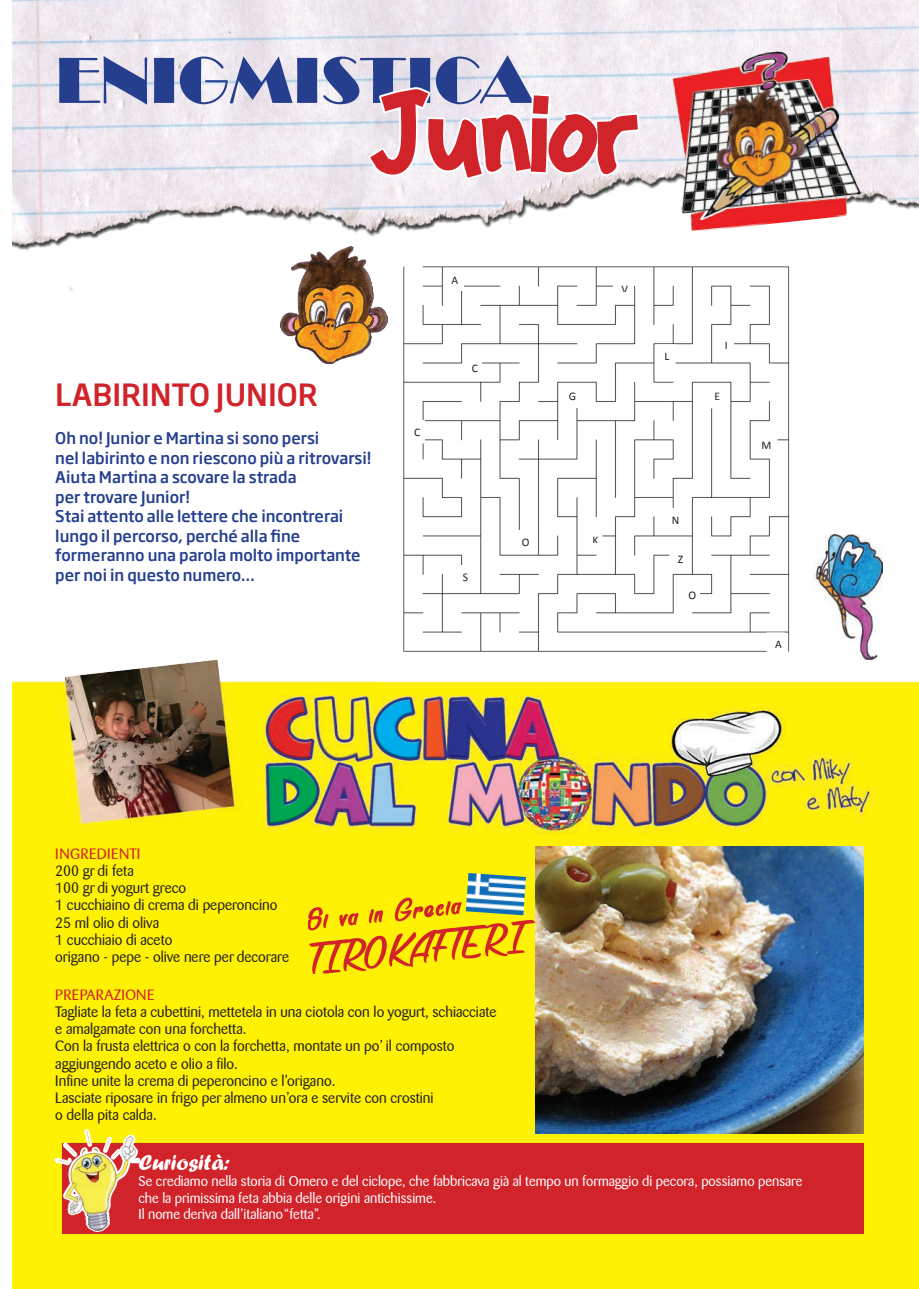
<style>
.page{position:relative;width:919px;height:1289px;background:#fff}
.page>*{position:absolute;margin:0;border:0;box-sizing:border-box;transform-origin:0 0}
.t1{font:120px "Animated";color:#d1232a}
.t2{font:67.5px "Broadway";color:#253f8e}
.t3{font:500 30px "Soho Gothic Std";color:#d1232a}
.t4{font:22.5px "Forte";color:#fff}
.t5{font:500 15.75px/19.5px "Soho Gothic Std";color:#253f8e}
.t6{font:15px/17.2px "Barmeno";color:#231f20}
.t7{font:15px "Barmeno";letter-spacing:.02em;color:#d1232a}
.t8{font:14.25px/16.5px "Barmeno";color:#fff}
.t9{font:11.7px "Calibri";color:#231f20}
</style>
<div class="page">
<img style="left:13px;top:551px;width:905px;height:737px">
<img style="left:13px;top:0;width:905px;height:291px">
<img style="left:666px;top:44px;width:197px;height:189px">
<img style="left:391px;top:265px;width:407px;height:388px">
<div style="left:444px;top:269px;width:19px;height:22px;background:#fff"></div>
<div style="left:464px;top:356px;width:17px;height:23px;background:#fff"></div>
<div style="left:406px;top:421px;width:18px;height:22px;background:#fff"></div>
<div style="left:514px;top:530px;width:23px;height:23px;background:#fff"></div>
<div style="left:561px;top:385px;width:23px;height:22px;background:#fff"></div>
<div style="left:656px;top:345px;width:19px;height:24px;background:#fff"></div>
<div style="left:656px;top:344px;width:19px;height:26px;border:1px solid #fff"></div>
<div style="left:716px;top:333px;width:17px;height:23px;background:#fff"></div>
<div style="left:663px;top:508px;width:17px;height:23px;background:#fff"></div>
<div style="left:706px;top:385px;width:18px;height:23px;background:#fff"></div>
<div style="left:670px;top:547px;width:18px;height:23px;background:#fff"></div>
<div style="left:766px;top:633px;width:18px;height:22px;background:#fff"></div>
<div style="left:766px;top:632px;width:19px;height:24px;border:1px solid #fff"></div>
<div style="left:613px;top:277px;width:19px;height:19px;background:#fff"></div>
<div style="left:584px;top:528px;width:18px;height:19px;background:#fff"></div>
<div style="left:454px;top:565px;width:19px;height:23px;background:#fff"></div>
<div style="left:753px;top:434px;width:24px;height:18px;background:#fff"></div>
<div style="left:680px;top:583px;width:19px;height:23px;background:#fff"></div>
<img style="left:280px;top:247px;width:108px;height:117px">
<img style="left:802px;top:534px;width:80px;height:125px">
<img style="left:466px;top:873px;width:60px;height:24px">
<div style="left:62px;top:1142px;width:801px;height:91px;background:#d1232a"></div>
<svg style="left:54px;top:1128px;width:86px;height:103px"></svg>
<img style="left:56px;top:1128px;width:82px;height:103px">
<svg style="left:307px;top:897px;width:227px;height:77px;background:#edc016"></svg>
<svg style="left:368px;top:87px;width:272px;height:93px"></svg>
<img style="left:535px;top:847px;width:328px;height:286px">
<h2 class="t2" style="left:55px;top:41px;width:479px">ENIGMISTICA</h2>
<h1 class="t1" style="left:370px;top:83px;width:269px">Junior</h1>
<h3 class="t3" style="left:55px;top:376px;width:264px">LABIRINTO JUNIOR</h3>
<p class="t5" style="left:55px;top:428px;width:318px">Oh no! Junior e Martina si sono persi<br>nel labirinto e non riescono più a ritrovarsi!<br>Aiuta Martina a scovare la strada<br>per trovare Junior!<br>Stai attento alle lettere che incontrerai lungo il percorso, perché alla fine formeranno una parola molto importante per noi in questo numero…</p>
<p class="t9" style="left:451px;top:271px;width:8px">A</p>
<p class="t9" style="left:414px;top:424px;width:8px">C</p>
<p class="t9" style="left:472px;top:359px;width:8px">C</p>
<p class="t9" style="left:462px;top:568px;width:7px">S</p>
<p class="t9" style="left:522px;top:533px;width:9px">O</p>
<p class="t9" style="left:569px;top:388px;width:9px">G</p>
<p class="t9" style="left:621px;top:281px;width:8px">V</p>
<p class="t9" style="left:592px;top:531px;width:8px">K</p>
<p class="t9" style="left:664px;top:348px;width:6px">L</p>
<p class="t9" style="left:724px;top:337px;width:4px">I</p>
<p class="t9" style="left:714px;top:388px;width:7px">E</p>
<p class="t9" style="left:671px;top:511px;width:9px">N</p>
<p class="t9" style="left:678px;top:550px;width:7px">Z</p>
<p class="t9" style="left:688px;top:586px;width:9px">O</p>
<p class="t9" style="left:761px;top:437px;width:11px">M</p>
<p class="t9" style="left:775px;top:636px;width:8px">A</p>
<p class="t7" style="left:55px;top:844px;width:87px">INGREDIENTI</p>
<p class="t6" style="left:55px;top:862px;width:235px">200 gr di feta<br>100 gr di yogurt greco<br>1 cucchiaino di crema di peperoncino<br>25 ml olio di oliva<br>1 cucchiaio di aceto<br>origano - pepe - olive nere per decorare</p>
<p class="t7" style="left:55px;top:985px;width:101px">PREPARAZIONE</p>
<p class="t6" style="left:55px;top:1003px;width:442px">Tagliate la feta a cubettini, mettetela in una ciotola con lo yogurt, schiacciate e amalgamate con una forchetta.<br>Con la frusta elettrica o con la forchetta, montate un po’ il composto aggiungendo aceto e olio a filo.<br>Infine unite la crema di peperoncino e l’origano.<br>Lasciate riposare in frigo per almeno un’ora e servite con crostini<br>o della pita calda.</p>
<h3 class="t4" style="left:138px;top:1148px;width:93px">Curiosità:</h3>
<p class="t8" style="left:138px;top:1172px;width:665px">Se crediamo nella storia di Omero e del ciclope, che fabbricava già al tempo un formaggio di pecora, possiamo pensare che la primissima feta abbia delle origini antichissime.<br>Il nome deriva dall’italiano “fetta”.</p>
</div>
